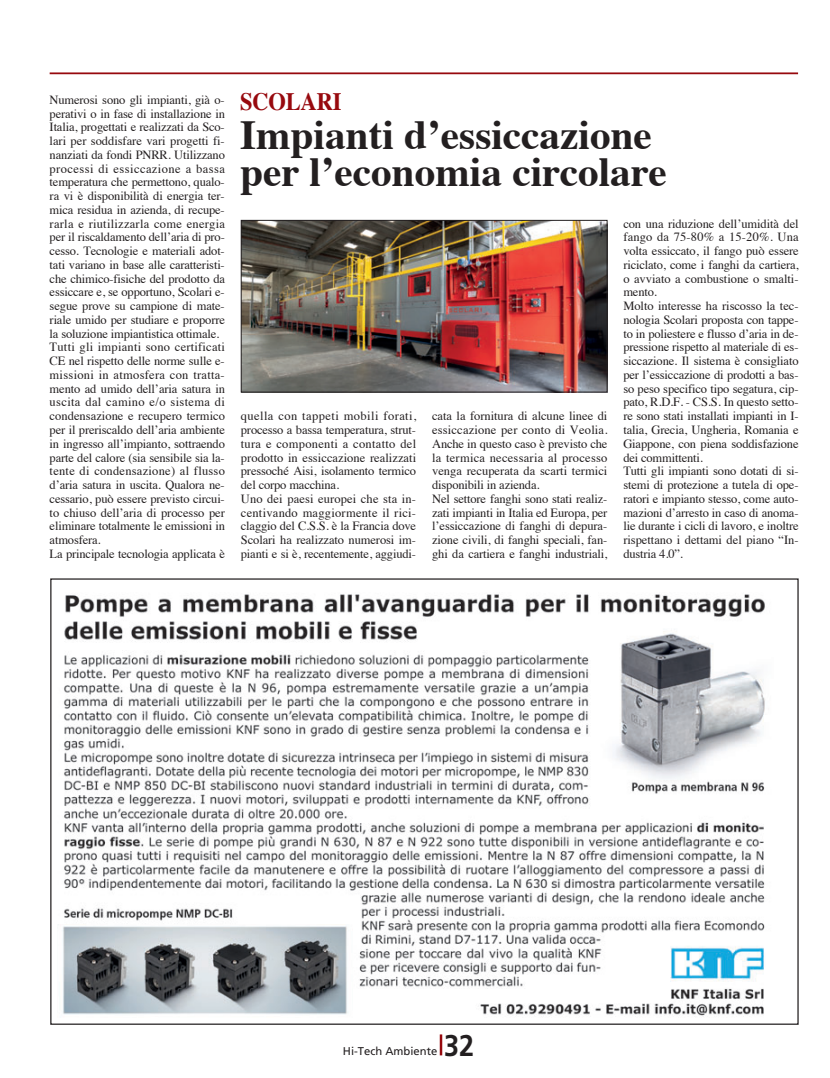
<style>
.page{position:relative;width:830px;height:1078px;background:#fff}
.page>*{position:absolute;margin:0;border:0;box-sizing:border-box;transform-origin:0 0}
.t1{font:700 41.25px "Times";color:#231f20}
.t2{font:700 30px "Frutiger";color:#231f20;scale:.9 1}
.t3{font:700 25px "Times";letter-spacing:-.01em;color:#97090e;scale:.9 1}
.t4{font:12.5px/13.8px "Times";letter-spacing:-.01em;color:#231f20;text-align:justify}
.t5{font:11.25px "Frutiger";color:#231f20}
</style>
<div class="page">
<hr style="left:439px;top:1034px;width:3px;height:21px;background:#97090e">
<img style="left:243px;top:222px;width:362px;height:168px">
<div style="left:241px;top:220px;width:366px;height:172px;border:1px solid #231f20"></div>
<hr style="left:50px;top:72px;width:747px;height:2px;background:#97090e">
<img style="left:62px;top:594px;width:703px;height:422px">
<p class="t4" style="left:50px;top:94px;width:177px">Numerosi sono gli impianti, già o&shy;perativi o in fase di installazione in Italia, progettati e realizzati da Sco&shy;lari per soddisfare vari progetti fi&shy;nanziati da fondi PNRR. Utilizzano processi di essiccazione a bassa temperatura che permettono, qualo&shy;ra vi è disponibilità di energia ter&shy;mica residua in azienda, di recupe&shy;rarla e riutilizzarla come energia per il riscaldamento dell’aria di pro&shy;cesso. Tecnologie e materiali adot&shy;tati variano in base alle caratteristi&shy;che chimico-fisiche del prodotto da essiccare e, se opportuno, Scolari e&shy;segue prove su campione di mate&shy;riale umido per studiare e proporre la soluzione impiantistica ottimale.</p>
<p class="t4" style="left:50px;top:341px;width:177px">Tutti gli impianti sono certificati CE nel rispetto delle norme sulle e&shy;missioni in atmosfera con tratta&shy;mento ad umido dell’aria satura in uscita dal camino e/o sistema di condensazione e recupero termico per il preriscaldo dell’aria ambiente in ingresso all’impianto, sottraendo parte del calore (sia sensibile sia la&shy;tente di condensazione) al flusso d’aria satura in uscita. Qualora ne&shy;cessario, può essere previsto circui&shy;to chiuso dell’aria di processo per eliminare totalmente le emissioni in atmosfera.</p>
<p class="t4" style="left:50px;top:547px;width:177px">La principale tecnologia applicata è</p>
<p class="t3" style="left:240px;top:91px;width:114px">SCOLARI</p>
<p class="t1" style="left:240px;top:118px;width:413px">Impianti d’essiccazione</p>
<p class="t1" style="left:240px;top:155px;width:428px">per l’economia circolare</p>
<p class="t4" style="left:241px;top:410px;width:177px">quella con tappeti mobili forati, processo a bassa temperatura, strut&shy;tura e componenti a contatto del prodotto in essiccazione realizzati pressoché Aisi, isolamento termico del corpo macchina.</p>
<p class="t4" style="left:241px;top:492px;width:177px">Uno dei paesi europei che sta in&shy;centivando maggiormente il rici&shy;claggio del C.S.S. è la Francia dove Scolari ha realizzato numerosi im&shy;pianti e si è, recentemente, aggiudi-</p>
<p class="t4" style="left:432px;top:410px;width:177px">cata la fornitura di alcune linee di essiccazione per conto di Veolia.<br>Anche in questo caso è previsto che la termica necessaria al processo venga recuperata da scarti termici disponibili in azienda.</p>
<p class="t4" style="left:432px;top:492px;width:177px">Nel settore fanghi sono stati realiz&shy;zati impianti in Italia ed Europa, per l’essiccazione di fanghi di depura&shy;zione civili, di fanghi speciali, fan&shy;ghi da cartiera e fanghi industriali,</p>
<p class="t4" style="left:623px;top:217px;width:177px">con una riduzione dell’umidità del fango da 75-80% a 15-20%. Una volta essiccato, il fango può essere riciclato, come i fanghi da cartiera, o avviato a combustione o smalti&shy;mento.</p>
<p class="t4" style="left:623px;top:300px;width:177px">Molto interesse ha riscosso la tec&shy;nologia Scolari proposta con tappe&shy;to in poliestere e flusso d’aria in de&shy;pressione rispetto al materiale di es&shy;siccazione. Il sistema è consigliato per l’essiccazione di prodotti a bas&shy;so peso specifico tipo segatura, cip&shy;pato, R.D.F. - CS.S. In questo setto&shy;re sono stati installati impianti in I&shy;talia, Grecia, Ungheria, Romania e Giappone, con piena soddisfazione dei committenti.</p>
<p class="t4" style="left:623px;top:465px;width:177px">Tutti gli impianti sono dotati di si&shy;stemi di protezione a tutela di ope&shy;ratori e impianto stesso, come auto&shy;mazioni d’arresto in caso di anoma&shy;lie durante i cicli di lavoro, e inoltre rispettano i dettami del piano “In&shy;dustria 4.0”.</p>
<p class="t5" style="left:343px;top:1046px;width:96px">Hi-Tech Ambiente</p>
<p class="t2" style="left:444px;top:1032px;width:35px">32</p>
</div>
